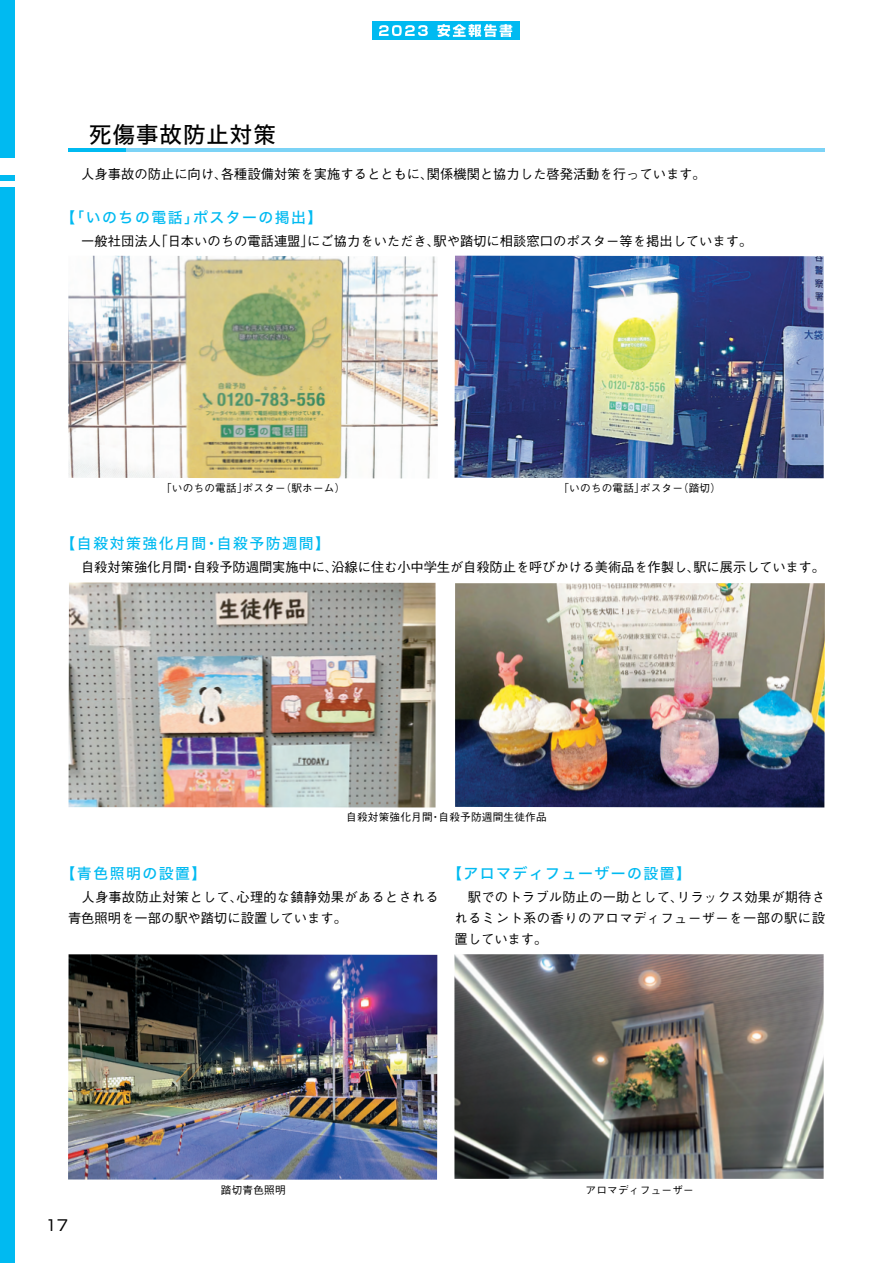
<style>
.page{position:relative;width:893px;height:1263px;background:#fff}
.page>*{position:absolute;margin:0;border:0;box-sizing:border-box;transform-origin:0 0}
.t1{font:22.35px "Hira Kaku Pro N W5";letter-spacing:.05em;color:#000}
.t2{font:14.85px "Hiragino Sans W5";letter-spacing:.1em;color:#00baf1}
.t3{font:14.85px "Shin Go Pr 6 N";color:#000}
.t4{font:500 13.35px/21.3px "Gothic BBB Pr 6 N";color:#000}
.t5{font:500 10.65px "Gothic BBB Pr 6 N";letter-spacing:.02em;color:#000}
</style>
<div class="page">
<div style="left:0;top:0;width:15px;height:1263px;background:#00baf1"></div>
<div style="left:0;top:159px;width:15px;height:16px;background:#fff"></div>
<div style="left:0;top:181px;width:15px;height:6px;background:#fff"></div>
<div style="left:373px;top:21px;width:147px;height:19px;background:#00baf1"></div>
<svg style="left:379px;top:25px;width:49px;height:11px"></svg>
<svg style="left:437px;top:24px;width:75px;height:13px"></svg>
<hr style="left:68px;top:149px;width:757px;height:3px;background:#7cd3f6">
<hr style="left:68px;top:149px;width:58px;height:3px;background:#00baf1">
<img style="left:69px;top:582px;width:367px;height:225px">
<img style="left:455px;top:583px;width:370px;height:224px">
<img style="left:68px;top:256px;width:370px;height:222px">
<img style="left:455px;top:256px;width:369px;height:222px">
<img style="left:454px;top:954px;width:370px;height:225px">
<img style="left:68px;top:954px;width:369px;height:226px">
<h1 class="t1" style="left:89px;top:114px;width:188px">死傷事故防止対策</h1>
<p class="t4" style="left:68px;top:162px;width:639px">　人身事故の防止に向け、各種設備対策を実施するとともに、関係機関と協力した啓発活動を行っています。</p>
<p class="t2" style="left:61px;top:204px;width:263px">【「いのちの電話」ポスターの掲出】</p>
<p class="t4" style="left:68px;top:229px;width:686px">　一般社団法人「日本いのちの電話連盟」にご協力をいただき、駅や踏切に相談窓口のポスター等を掲出しています。</p>
<p class="t5" style="left:161px;top:479px;width:186px">「いのちの電話」ポスター（駅ホーム）</p>
<p class="t5" style="left:558px;top:479px;width:164px">「いのちの電話」ポスター（踏切）</p>
<p class="t2" style="left:61px;top:530px;width:271px">【自殺対策強化月間・自殺予防週間】</p>
<p class="t4" style="left:68px;top:556px;width:758px">　自殺対策強化月間・自殺予防週間実施中に、沿線に住む小中学生が自殺防止を呼びかける美術品を作製し、駅に展示しています。</p>
<p class="t5" style="left:346px;top:808px;width:202px">自殺対策強化月間・自殺予防週間生徒作品</p>
<p class="t2" style="left:61px;top:860px;width:147px">【青色照明の設置】</p>
<p class="t4" style="left:68px;top:885px;width:372px">　人身事故防止対策として、心理的な鎮静効果があるとされる青色照明を一部の駅や踏切に設置しています。</p>
<p class="t2" style="left:447px;top:860px;width:246px">【アロマディフューザーの設置】</p>
<p class="t4" style="left:454px;top:885px;width:372px;text-align:justify">　駅でのトラブル防止の一助として、リラックス効果が期待されるミント系の香りのアロマディフューザーを一部の駅に設置しています。</p>
<p class="t3" style="left:45px;top:1213px;width:24px">17</p>
<p class="t5" style="left:221px;top:1181px;width:66px">踏切青色照明</p>
<p class="t5" style="left:586px;top:1181px;width:110px">アロマディフューザー</p>
</div>
